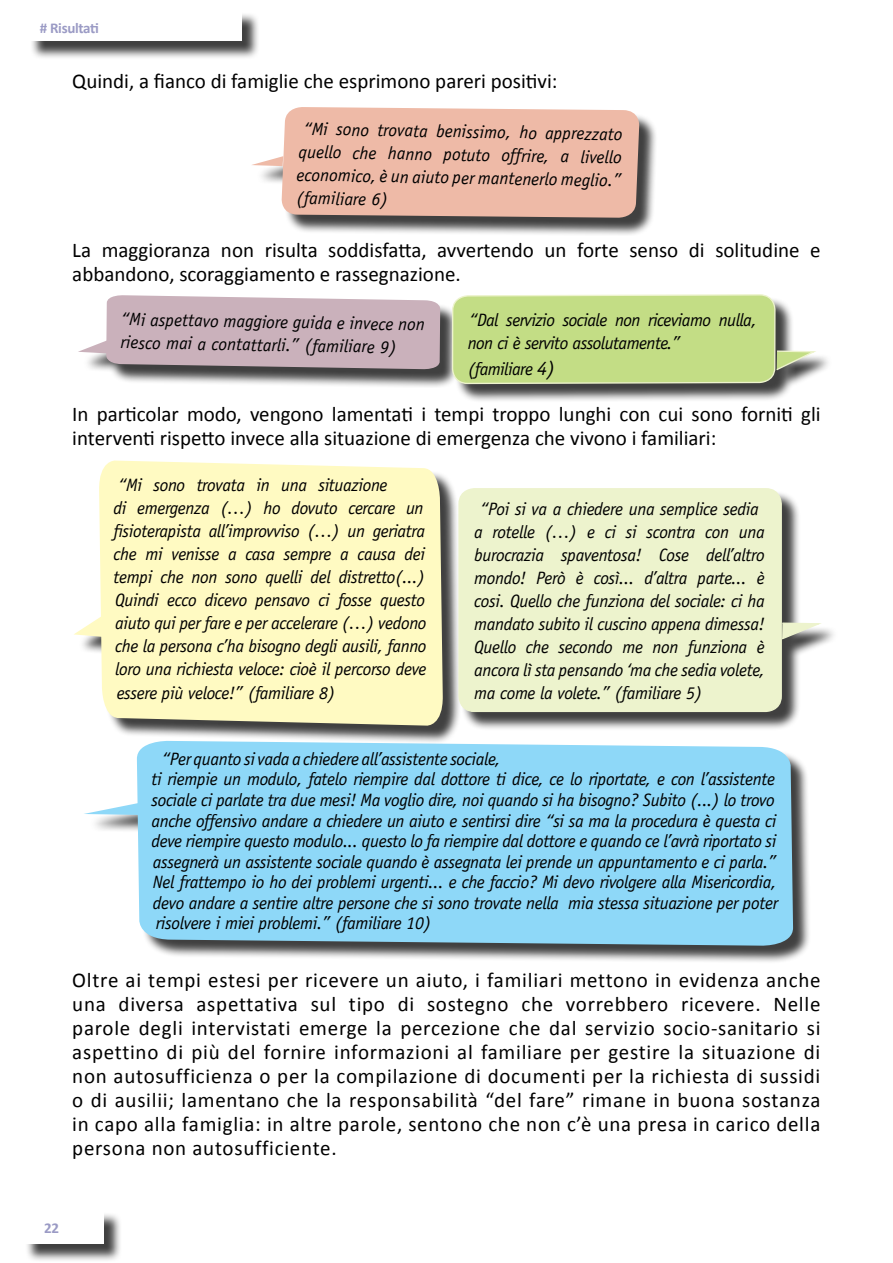
<style>
.page{position:relative;width:893px;height:1263px;background:#fff}
.page>*{position:absolute;margin:0;border:0;box-sizing:border-box;transform-origin:0 0}
.t1{font:21px/24px "Calibri";color:#000}
.t2{font:italic 18px/23.1px "Officina Sans Std";letter-spacing:-.02em;color:#000}
.t3{font:700 15px "Calibri";color:#9b9bc5}
.s1{font-size:19.95px}
</style>
<div class="page">
<div style="left:25px;top:1211px;width:97px;height:51px;background:#000;opacity:.75"></div>
<div style="left:23px;top:1209px;width:80px;height:34px;background:#fff"></div>
<div style="left:29px;top:11px;width:231px;height:48px;background:#000;opacity:.75"></div>
<div style="left:27px;top:9px;width:214px;height:32px;background:#fff"></div>
<div style="left:88px;top:743px;width:723px;height:221px;background:#000;opacity:.75"></div>
<div style="left:137px;top:743px;width:656px;height:203px;background:#8ed8f8"></div>
<svg style="left:84px;top:801px;width:62px;height:14px"></svg>
<div style="left:82px;top:298px;width:377px;height:90px;background:#000;opacity:.75"></div>
<svg style="left:78px;top:295px;width:362px;height:74px"></svg>
<div style="left:454px;top:296px;width:379px;height:107px;background:#000;opacity:.75"></div>
<svg style="left:451px;top:294px;width:325px;height:670px"></svg>
<svg style="left:452px;top:295px;width:367px;height:88px"></svg>
<div style="left:77px;top:463px;width:384px;height:281px;background:#000;opacity:.75"></div>
<div style="left:99px;top:460px;width:344px;height:266px;background:#fffac2"></div>
<svg style="left:74px;top:613px;width:33px;height:24px"></svg>
<div style="left:461px;top:490px;width:377px;height:241px;background:#000;opacity:.75"></div>
<div style="left:459px;top:489px;width:322px;height:222px;background:#edf3cd;border-radius:15px"></div>
<div style="left:458px;top:488px;width:324px;height:224px;border:1px solid #edf3cd;border-radius:15px"></div>
<svg style="left:780px;top:622px;width:45px;height:19px"></svg>
<div style="left:255px;top:109px;width:403px;height:127px;background:#000;opacity:.75"></div>
<svg style="left:252px;top:107px;width:388px;height:111px"></svg>
<p class="t3" style="left:40px;top:18px;width:61px"># Risultati</p>
<p class="t1" style="left:72px;top:69px;width:487px">Quindi, a fianco di famiglie che esprimono pareri positivi:</p>
<p class="t2" style="left:298px;top:117px;width:326px;text-align:justify;text-indent:6px;rotate:1deg">“Mi sono trovata benissimo, ho apprezzato quello che hanno potuto offrire, a livello economico, è un aiuto per mantenerlo meglio.” (familiare 6)</p>
<p class="t1" style="left:72px;top:238px;width:750px">La maggioranza non risulta soddisfatta, avvertendo un forte senso di solitudine e abbandono, scoraggiamento e rassegnazione.</p>
<p class="t2" style="left:121px;top:308px;width:305px;rotate:1deg">“Mi aspettavo maggiore guida e invece non riesco mai a contattarli.” (familiare 9)</p>
<p class="t2" style="left:468px;top:308px;width:290px">“Dal servizio sociale non riceviamo nulla, non ci è servito assolutamente.”</p>
<p class="t2" style="left:468px;top:357px;width:89px">(familiare <span class="s1">4)</span></p>
<p class="t1" style="left:72px;top:402px;width:750px">In particolar modo, vengono lamentati i tempi troppo lunghi con cui sono forniti gli interventi rispetto invece alla situazione di emergenza che vivono i familiari:</p>
<p class="t2" style="left:114px;top:473px;width:314px">“Mi sono trovata in una situazione<br>di emergenza (…) ho dovuto cercare un fisioterapista all’improvviso (…) un geriatra che mi venisse a casa sempre a causa dei tempi che non sono quelli del distretto(...)<br>Quindi ecco dicevo pensavo ci fosse questo aiuto qui per fare e per accelerare (…) vedono che la persona c’ha bisogno degli ausili, fanno loro una richiesta veloce: cioè il percorso deve essere più veloce!” (familiare 8)</p>
<p class="t2" style="left:474px;top:497px;width:292px;text-indent:6px">“Poi si va a chiedere una semplice sedia a rotelle (…) e ci si scontra con una burocrazia spaventosa! Cose dell’altro mondo! Però è così... d’altra parte... è cosi. Quello che funziona del sociale: ci ha mandato subito il cuscino appena dimessa!<br>Quello che secondo me non funziona è ancora lì sta pensando ‘ma che sedia volete, ma come la volete.” (familiare 5)</p>
<p class="t2" style="left:151px;top:749px;width:628px;line-height:20.5px;text-indent:11px">“Per quanto si vada a chiedere all’assistente sociale,<br>ti riempie un modulo, fatelo riempire dal dottore ti dice, ce lo riportate, e con l’assistente sociale ci parlate tra due mesi! Ma voglio dire, noi quando si ha bisogno? Subito (...) lo trovo anche offensivo andare a chiedere un aiuto e sentirsi dire “si sa ma la procedura è questa ci deve riempire questo modulo... questo lo fa riempire dal dottore e quando ce l’avrà riportato si assegnerà un assistente sociale quando è assegnata lei prende un appuntamento e ci parla.” Nel frattempo io ho dei problemi urgenti... e che faccio? Mi devo rivolgere alla Misericordia, devo andare a sentire altre persone che si sono trovate nella mia stessa situazione per poter risolvere i miei problemi.” (familiare 10)</p>
<p class="t1" style="left:72px;top:967px;width:750px;text-align:justify">Oltre ai tempi estesi per ricevere un aiuto, i familiari mettono in evidenza anche una diversa aspettativa sul tipo di sostegno che vorrebbero ricevere. Nelle parole degli intervistati emerge la percezione che dal servizio socio-sanitario si aspettino di più del fornire informazioni al familiare per gestire la situazione di non autosufficienza o per la compilazione di documenti per la richiesta di sussidi o di ausilii; lamentano che la responsabilità “del fare” rimane in buona sostanza in capo alla famiglia: in altre parole, sentono che non c’è una presa in carico della persona non autosufficiente.</p>
<p class="t3" style="left:44px;top:1218px;width:17px">22</p>
</div>
